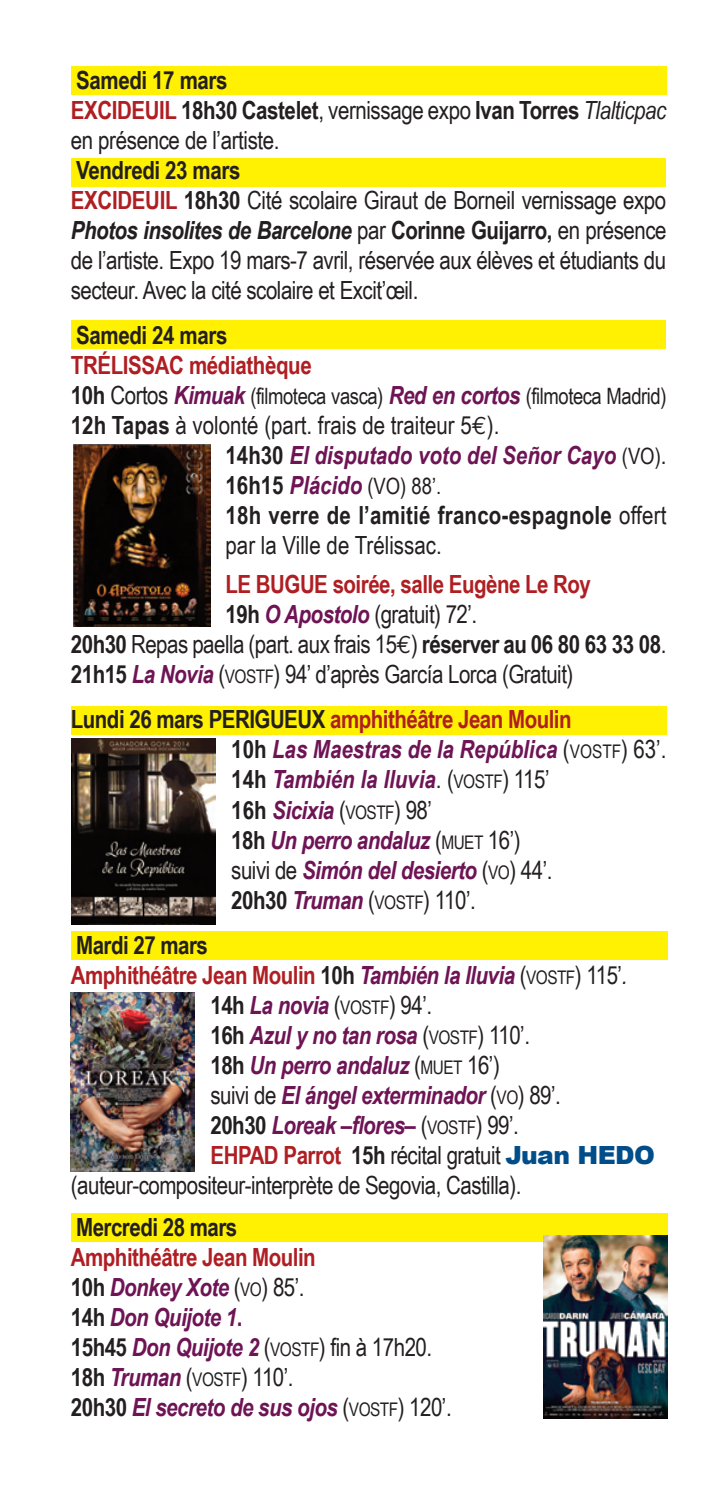
<style>
.page{position:relative;width:702px;height:1489px;background:#fff}
.page>*{position:absolute;margin:0;border:0;box-sizing:border-box;transform-origin:0 0}
.t1{font:25px/30px "Arial Narrow";letter-spacing:-.02em;color:#231f20}
.t2{font:italic 700 25px/30px "Arial Narrow";letter-spacing:-.02em;color:#6e1455}
.t3{font:700 25px "Arial Narrow";letter-spacing:-.02em;color:#af1e22}
.t4{font:25px/30px "Arial Narrow";color:#231f20}
.t5{font:700 25px/30px "Arial Narrow";letter-spacing:.01em;color:#231f20}
.t6{font:700 25px "Arial Narrow";letter-spacing:-.015em;color:#231f20}
.t7{font:22.5px "Arial Narrow";letter-spacing:-.02em;color:#231f20}
.s1{font-weight:700}
.s2{font-weight:700;color:#af1e22}
.s3{font-style:italic}
.s4{font-weight:700;font-style:italic}
.s5{font-weight:700;font-size:25px}
.s6{font-size:25px}
.s7{font-weight:700;font-style:italic;font-size:25px;color:#6e1455}
.s8{font-family:"Euro Mono"}
.s9{font-weight:700;font-style:italic;color:#6e1455}
.s10{font-size:22.5px}
.s11{font-weight:400}
.s12{font-size:18.75px}
.s13{font-style:normal;color:#231f20}
.s14{font-style:normal;color:#af1e22}
.s15{font-weight:400;font-style:normal;color:#231f20}
.s16{font-weight:400;font-style:normal;font-size:18.75px;color:#231f20}
.s17{color:#231f20}
.s18{font-style:italic;color:#6e1455}
.s19{font-weight:400;color:#231f20}
.s20{font-weight:400;font-size:18.75px;color:#231f20}
.s21{font-weight:400;font-style:italic;color:#231f20}
.s22{font-family:"Arial";font-weight:900;color:#014d8a}
.s23{font-style:normal}
</style>
<div class="page">
<div style="left:71px;top:1213px;width:596px;height:29px;background:#fff101"></div>
<div style="left:71px;top:931px;width:596px;height:29px;background:#fff101"></div>
<div style="left:71px;top:706px;width:595px;height:29px;background:#fff101"></div>
<div style="left:71px;top:158px;width:594px;height:29px;background:#fff101"></div>
<div style="left:71px;top:66px;width:595px;height:28px;background:#fff101"></div>
<div style="left:71px;top:320px;width:594px;height:29px;background:#fff101"></div>
<img style="left:73px;top:444px;width:137px;height:182px">
<img style="left:544px;top:1235px;width:123px;height:182px">
<img style="left:71px;top:992px;width:123px;height:179px">
<img style="left:71px;top:738px;width:145px;height:186px">
<p class="t1" style="left:71px;top:65px;width:597px"><span class="s1">samedi 17 mars<br></span><span class="s2">excideuiL</span> <span class="s1">18h30 castelet</span>, vernissage expo <span class="s1">ivan Torres</span> <span class="s3">Tlalticpac </span>en présence de l’artiste.</p>
<p class="t1" style="left:71px;top:155px;width:597px"><span class="s1">Vendredi 23 mars<br></span><span class="s2">excideuiL</span> <span class="s1">18h30</span> Cité scolaire Giraut de Borneil vernissage expo <span class="s4">Photos insolites de Barcelone</span> par <span class="s1">corinne guijarro,</span> en présence de l’artiste. Expo 19 mars-7 avril, réservée aux élèves et étudiants du secteur. Avec la cité scolaire et Excit’œil.</p>
<p class="t6" style="left:76px;top:321px;width:153px">samedi 24 mars</p>
<p class="t3" style="left:71px;top:351px;width:242px">TRéLissac médiathèque</p>
<p class="t7" style="left:71px;top:383px;width:597px"><span class="s5">10h</span> <span class="s6">Cortos</span> <span class="s7">Kimuak</span> (filmoteca vasca) <span class="s7">Red en cortos</span> (filmoteca Madrid)</p>
<p class="t4" style="left:225px;top:410px;width:442px;text-indent:-155px"><span class="s1">12h Tapas</span> à volonté (part. frais de traiteur 5<span class="s8">€</span>).<br><span class="s1">14h30</span> <span class="s9">El disputado voto del Señor Cayo</span> <span class="s10">(VO)</span>.</p>
<p class="t7" style="left:225px;top:473px;width:217px"><span class="s5">16h15</span> <span class="s7">Plácido</span> (VO) 88’.</p>
<p class="t5" style="left:225px;top:500px;width:442px">18h verre de l’amitié franco-espagnole <span class="s11">offert par la Ville de Trélissac.</span></p>
<p class="t3" style="left:225px;top:570px;width:367px">Le Bugue soirée, salle eugène Le Roy</p>
<p class="t1" style="left:225px;top:599px;width:253px"><span class="s1">19h</span> <span class="s9">O Apostolo</span> (gratuit) 72’.</p>
<p class="t1" style="left:71px;top:629px;width:597px"><span class="s1">20h30</span> Repas paella (part. aux frais 15<span class="s8">€</span>) <span class="s1">réserver au 06 80 63 33 08</span>.</p>
<p class="t1" style="left:71px;top:659px;width:504px"><span class="s1">21h15</span> <span class="s9">La Novia</span> (<span class="s12">VOSTF</span>) 94’ d’après García Lorca (Gratuit)</p>
<p class="t2" style="left:231px;top:704px;width:437px;text-indent:-160px"><span class="s13">Lundi 26 mars PeRigueux</span> <span class="s14">amphithéâtre Jean Moulin<br></span><span class="s13">10h</span> Las Maestras de la República <span class="s15">(</span><span class="s16">VOSTF</span><span class="s15">) 63’.<br></span><span class="s13">14h</span> También la lluvia<span class="s15">. (</span><span class="s16">VOSTF</span><span class="s15">) 115’<br></span><span class="s13">16h</span> Sicixia <span class="s15">(</span><span class="s16">VOSTF</span><span class="s15">) 98’<br></span><span class="s13">18h</span> Un perro andaluz <span class="s15">(</span><span class="s16">MuET</span> <span class="s15">16’)<br>suivi de</span> Simón del desierto <span class="s15">(</span><span class="s16">VO</span><span class="s15">) 44’.<br></span><span class="s13">20h30</span> Truman <span class="s15">(</span><span class="s16">VOSTF</span><span class="s15">) 110’.</span></p>
<p class="t6" style="left:76px;top:930px;width:133px">Mardi 27 mars</p>
<p class="t3" style="left:71px;top:960px;width:558px">amphithéâtre Jean Moulin <span class="s17">10h</span> <span class="s18">También la lluvia</span> <span class="s19">(</span><span class="s20">VOSTF</span><span class="s19">) 115’</span><span class="s21">.</span></p>
<p class="t2" style="left:210px;top:989px;width:223px"><span class="s13">14h</span> La novia <span class="s15">(</span><span class="s16">VOSTF</span><span class="s15">) 94’.</span></p>
<p class="t2" style="left:210px;top:1019px;width:321px"><span class="s13">16h</span> Azul y no tan rosa <span class="s15">(</span><span class="s16">VOSTF</span><span class="s15">) 110’.</span></p>
<p class="t2" style="left:210px;top:1049px;width:291px"><span class="s13">18h</span> Un perro andaluz <span class="s15">(</span><span class="s16">MuET</span> <span class="s15">16’)</span></p>
<p class="t2" style="left:210px;top:1079px;width:352px"><span class="s15">suivi de</span> El ángel exterminador <span class="s15">(</span><span class="s16">VO</span><span class="s15">) 89’.</span></p>
<p class="t2" style="left:210px;top:1109px;width:310px"><span class="s13">20h30</span> Loreak –flores– <span class="s15">(</span><span class="s16">VOSTF</span><span class="s15">) 99’.</span></p>
<p class="t1" style="left:210px;top:1139px;width:446px"><span class="s2">eHPad Parrot</span> <span class="s1">15h</span> récital gratuit <span class="s22">Juan HEDO</span></p>
<p class="t1" style="left:71px;top:1169px;width:452px">(auteur-compositeur-interprète de Segovia, Castilla).</p>
<p class="t6" style="left:76px;top:1212px;width:163px">Mercredi 28 mars</p>
<p class="t2" style="left:71px;top:1241px;width:382px"><span class="s14">amphithéâtre Jean Moulin<br></span><span class="s13">10h</span> Donkey Xote <span class="s15">(</span><span class="s16">VO</span><span class="s15">) 85’.<br></span><span class="s13">14h</span> Don Quijote 1<span class="s23">.<br></span><span class="s13">15h45</span> Don Quijote 2 <span class="s15">(</span><span class="s16">VOSTF</span><span class="s15">) fin à 17h20.<br></span><span class="s13">18h</span> Truman <span class="s15">(</span><span class="s16">VOSTF</span><span class="s15">) 110’.<br></span><span class="s13">20h30</span> El secreto de sus ojos <span class="s15">(</span><span class="s16">VOSTF</span><span class="s15">) 120’.</span></p>
</div>
